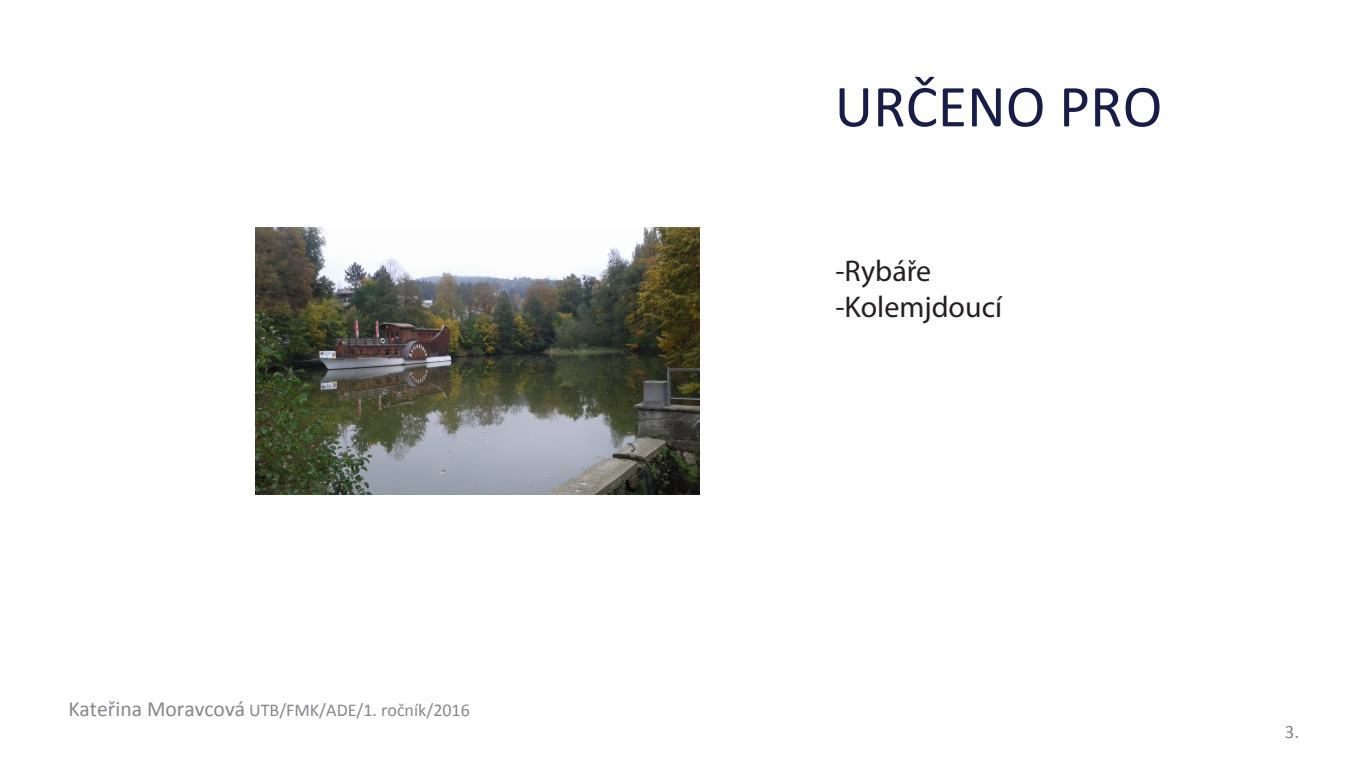
<style>
.page{position:relative;width:1361px;height:766px;background:#fff}
.page>*{position:absolute;margin:0;border:0;box-sizing:border-box;transform-origin:0 0}
.t1{font:60px "Calibri";color:#171c48}
.t2{font:30px/36px "Myriad Pro";color:#231f20}
.t3{font:18.99px "Calibri";color:#84858a}
.t4{font:18px "Calibri";color:#85878c}
.s1{font-size:21.6px}
</style>
<div class="page">
<img style="left:256px;top:227px;width:443px;height:267px">
<p class="t4" style="left:68px;top:698px;width:403px"><span class="s1">Kateřina Moravcová</span> UTB/FMK/ADE/1. ročník/2016</p>
<h1 class="t1" style="left:834px;top:68px;width:329px">URČENO PRO</h1>
<h2 class="t2" style="left:835px;top:252px;width:168px">-Rybáře -Kolemjdoucí</h2>
<p class="t3" style="left:1285px;top:719px;width:16px">3.</p>
</div>
